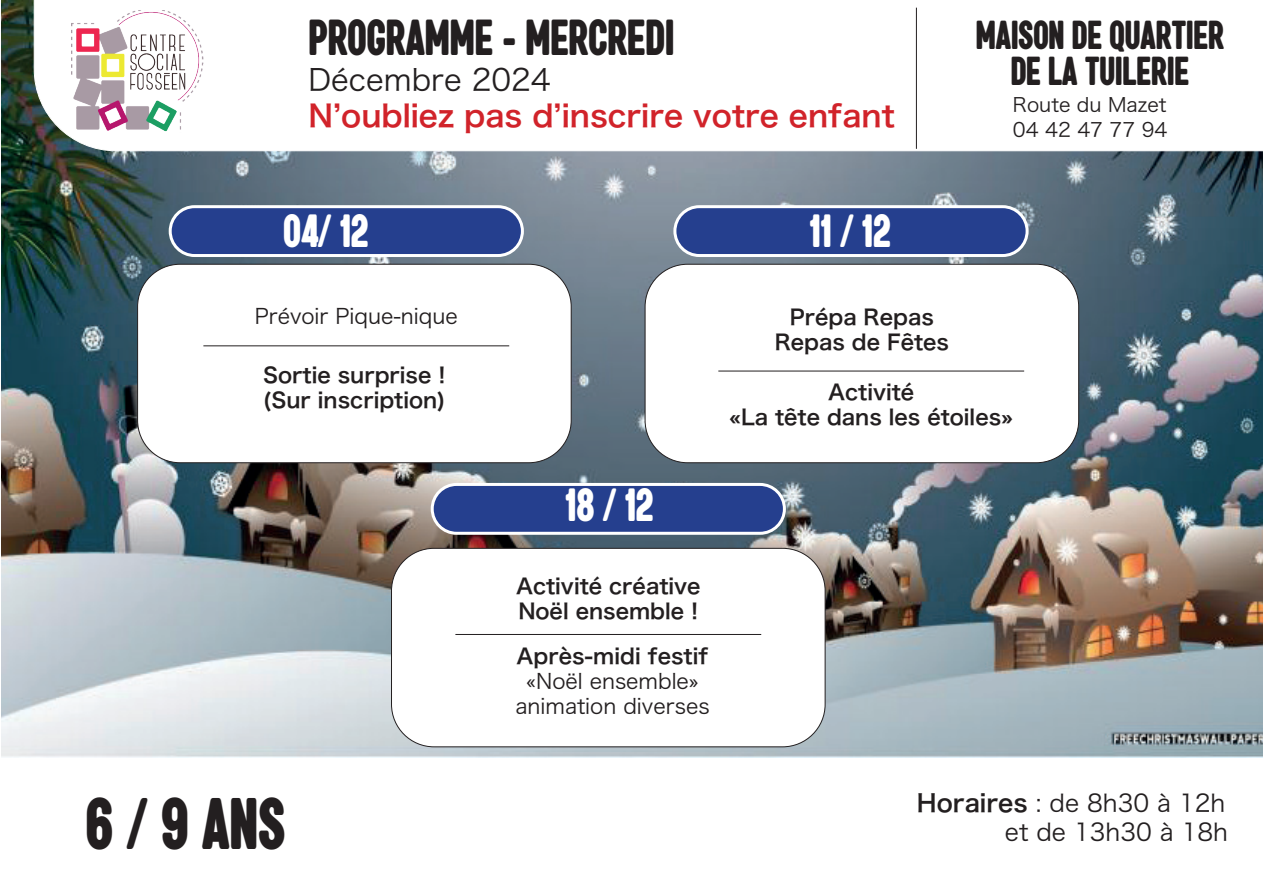
<style>
.page{position:relative;width:1263px;height:893px;background:#fff}
.page>*{position:absolute;margin:0;border:0;box-sizing:border-box;transform-origin:0 0}
.t1{font:67.5px "a Akhir Tahun";color:#231f20;scale:.6 1}
.t2{font:46.8px "a Akhir Tahun";color:#231f20;scale:.6 1}
.t3{font:43.2px "a Akhir Tahun";color:#fff;scale:.6 1}
.t4{font:37.5px/36px "a Akhir Tahun";color:#231f20;text-align:center;scale:.6 1}
.t5{font:30px "Hira Kaku Pro W6";color:#d1232a}
.t6{font:30px "Hira Kaku Pro W3";color:#231f20}
.t7{font:24px/28.8px "Hira Kaku Pro W3";color:#231f20;text-align:right}
.t8{font:21px/25.2px "Hira Kaku Pro W6";color:#231f20}
.t9{font:21px/25.2px "Hira Kaku Pro W3";color:#231f20;text-align:center}
.t10{font:19.5px/25.2px "Hira Kaku Pro W3";color:#231f20}
.s1{font-family:"Hira Kaku Pro W6"}
</style>
<div class="page">
<img style="left:2px;top:0;width:1261px;height:757px">
<svg style="left:34px;top:0;width:1229px;height:151px"></svg>
<hr style="left:916px;top:8px;width:1px;height:141px;background:#231f20">
<div style="left:170px;top:207px;width:352px;height:48px;background:#253f8e;border-radius:24px"></div>
<div style="left:169px;top:205px;width:355px;height:52px;border:3px solid #fff;border-radius:24px"></div>
<div style="left:432px;top:484px;width:352px;height:49px;background:#253f8e;border-radius:24px"></div>
<div style="left:431px;top:483px;width:355px;height:52px;border:3px solid #fff;border-radius:24px"></div>
<div style="left:675px;top:207px;width:352px;height:48px;background:#253f8e;border-radius:24px"></div>
<div style="left:673px;top:205px;width:355px;height:52px;border:3px solid #fff;border-radius:24px"></div>
<div style="left:138px;top:264px;width:433px;height:199px;background:#fff;border-radius:43px"></div>
<div style="left:137px;top:264px;width:435px;height:199px;border:1px solid #231f20;border-radius:43px"></div>
<div style="left:391px;top:548px;width:434px;height:199px;background:#fff;border-radius:43px"></div>
<div style="left:391px;top:548px;width:434px;height:199px;border:1px solid #231f20;border-radius:43px"></div>
<div style="left:645px;top:264px;width:434px;height:199px;background:#fff;border-radius:43px"></div>
<div style="left:645px;top:264px;width:434px;height:199px;border:1px solid #231f20;border-radius:43px"></div>
<hr style="left:203px;top:345px;width:306px;height:1px;background:#231f20">
<hr style="left:455px;top:634px;width:306px;height:1px;background:#231f20">
<hr style="left:718px;top:371px;width:306px;height:1px;background:#231f20">
<img style="left:71px;top:10px;width:133px;height:123px">
<h2 class="t2" style="left:308px;top:16px;width:611px">PROGRAMME - MERCREDI</h2>
<h3 class="t6" style="left:308px;top:53px;width:244px">Décembre 2024</h3>
<h3 class="t5" style="left:308px;top:88px;width:588px">N’oubliez pas d’inscrire votre enfant</h3>
<p class="t10" style="left:1013px;top:91px;width:156px">Route du Mazet<br>04 42 47 77 94</p>
<h3 class="t4" style="left:976px;top:21px;width:415px">MAISON DE QUARTIER<br>DE LA TUILERIE</h3>
<h3 class="t3" style="left:283px;top:211px;width:144px">04/ 12</h3>
<p class="t9" style="left:255px;top:302px;width:205px">Prévoir Pique-nique</p>
<p class="t8" style="left:263px;top:362px;width:184px">Sortie surprise ! (Sur inscription)</p>
<h3 class="t3" style="left:810px;top:211px;width:136px">11 / 12</h3>
<p class="t8" style="left:775px;top:304px;width:176px;text-align:center">Prépa Repas<br>Repas de Fêtes</p>
<p class="t8" style="left:729px;top:379px;width:285px;text-align:center">Activité<br>«La tête dans les étoiles»</p>
<h3 class="t3" style="left:566px;top:486px;width:148px">18 / 12</h3>
<p class="t8" style="left:516px;top:572px;width:186px">Activité créative<br>Noël ensemble !</p>
<p class="t8" style="left:517px;top:643px;width:193px">Après-midi festif</p>
<p class="t9" style="left:515px;top:667px;width:196px">«Noël ensemble» animation diverses</p>
<h1 class="t1" style="left:85px;top:793px;width:334px">6 / 9 ANS</h1>
<p class="t7" style="left:917px;top:787px;width:313px"><span class="s1">Horaires</span> : de 8h30 à 12h et de 13h30 à 18h</p>
</div>
